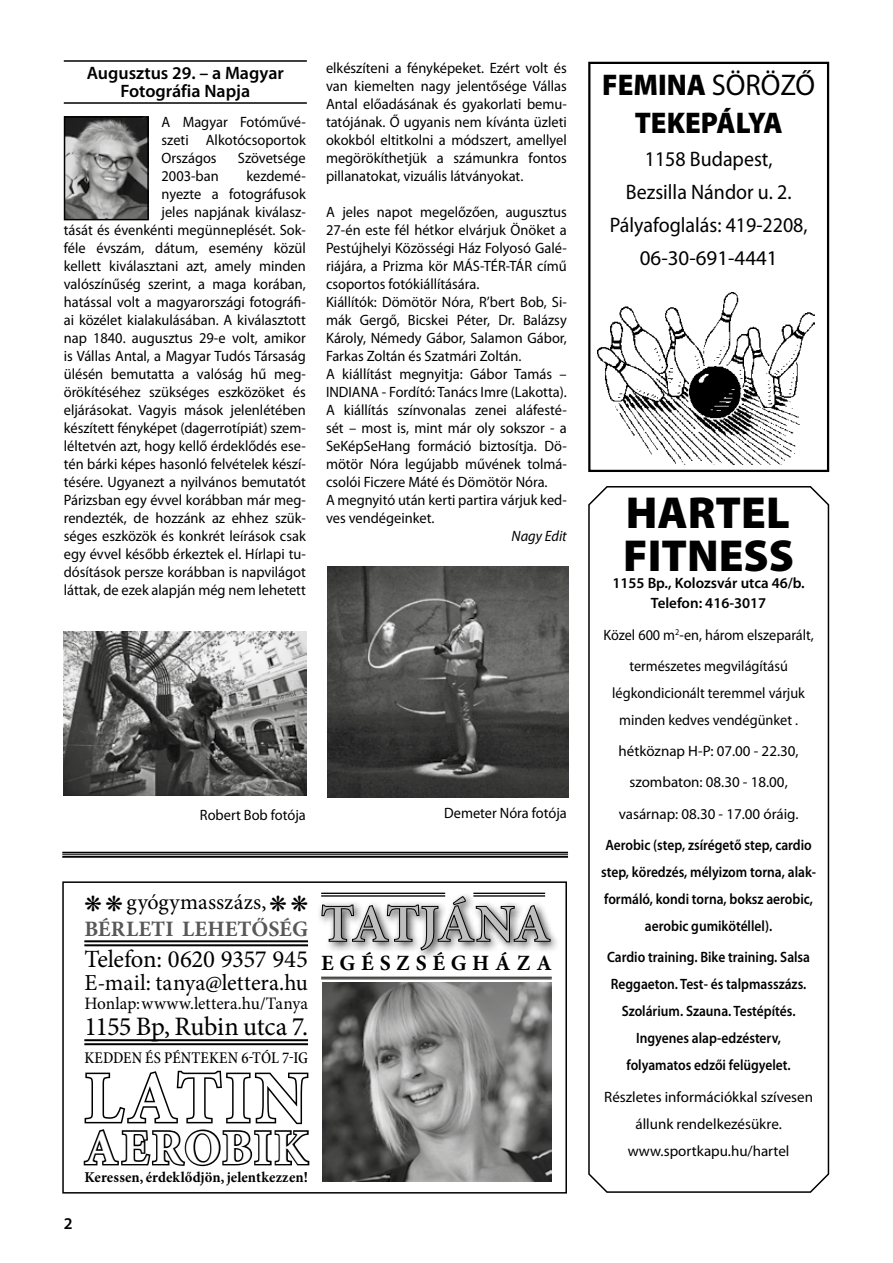
<style>
.page{position:relative;width:893px;height:1263px;background:#fff}
.page>*{position:absolute;margin:0;border:0;box-sizing:border-box;transform-origin:0 0}
.t1{font:700 73.5px "Minion Pro";color:#fff}
.t2{font:700 53.7px "Minion Pro";letter-spacing:-.04em;color:#bebebe}
.t3{font:700 49.5px "Minion Pro";letter-spacing:.065em;color:#fff}
.t4{font:900 45px/43.5px "Myriad Pro";color:#000}
.t5{font:900 30px/37.5px "Myriad Pro";color:#000;text-align:center;scale:.95 1}
.t6{font:26.55px "Minion Pro";letter-spacing:-.015em;color:#000}
.t7{font:24.75px "Minion Pro";letter-spacing:-.015em;color:#000}
.t8{font:22.95px "Minion Pro";color:#000}
.t9{font:700 22.05px/26.5px "Minion Pro";letter-spacing:.145em;color:#585857}
.t10{font:700 21.75px "Minion Pro";letter-spacing:.28em;color:#000}
.t11{font:21px/33px "Myriad Pro";color:#000;text-align:center;scale:.95 1}
.t12{font:600 18px/18px "Myriad Pro";color:#000;text-align:center}
.t13{font:17.4px "Minion Pro";color:#000}
.t14{font:500 condensed 16.5px "Minion Pro";letter-spacing:.01em;color:#000}
.t15{font:600 16.5px "Myriad Pro";color:#000}
.t16{font:15px/18px "Myriad Pro";color:#000;text-align:justify;scale:.96 1}
.t17{font:600 15px/27px "Myriad Pro";color:#000;text-align:center;scale:.9 1}
.t18{font:15px/31.2px "Myriad Pro";color:#000;text-align:center}
.t19{font:15px/31.2px "Myriad Pro";color:#000;text-align:center;scale:.95 1}
.t20{font:600 15px/20.7px "Myriad Pro";color:#000;text-align:center}
.t21{font:700 15px "Minion Pro";letter-spacing:.005em;color:#000}
.t22{font:italic 15px "Myriad Pro";color:#000;scale:.96 1}
.s1{color:#000}
.s2{font-weight:400;color:#000}
.s3{font-weight:400}
</style>
<div class="page">
<div style="left:62px;top:881px;width:505px;height:312px;border:2px solid #000"></div>
<hr style="left:64px;top:102px;width:243px;height:2px;background:#000">
<hr style="left:64px;top:60px;width:243px;height:2px;background:#000">
<svg style="left:588px;top:486px;width:242px;height:707px"></svg>
<img style="left:67px;top:119px;width:79px;height:98px">
<div style="left:64px;top:116px;width:85px;height:104px;border:2px solid #000"></div>
<img style="left:327px;top:566px;width:241px;height:231px">
<img style="left:64px;top:631px;width:243px;height:165px">
<div style="left:316px;top:891px;width:245px;height:69px;background:#000;opacity:.75"></div>
<svg style="left:321px;top:895px;width:230px;height:56px"></svg>
<hr style="left:321px;top:977px;width:231px;height:1px;background:#000">
<hr style="left:321px;top:978px;width:231px;height:1px;background:#000">
<img style="left:322px;top:983px;width:230px;height:198px">
<hr style="left:84px;top:940px;width:224px;height:2px;background:#000">
<hr style="left:84px;top:944px;width:224px;height:2px;background:#000">
<hr style="left:84px;top:1039px;width:224px;height:2px;background:#000">
<hr style="left:84px;top:1043px;width:224px;height:2px;background:#000">
<svg style="left:83px;top:1070px;width:227px;height:97px"></svg>
<hr style="left:62px;top:852px;width:506px;height:1px;background:#000">
<hr style="left:62px;top:854px;width:506px;height:1px;background:#000">
<hr style="left:62px;top:856px;width:506px;height:2px;background:#000">
<div style="left:588px;top:62px;width:241px;height:410px;border:2px solid #000"></div>
<img style="left:598px;top:293px;width:216px;height:171px">
<p class="t12" style="left:87px;top:64px;width:199px">Augusztus 29. – a Magyar<br>Fotográfia Napja</p>
<p class="t16" style="left:162px;top:114px;width:152px">A Magyar Fotóművé&shy;szeti Alkotócsoportok Országos</p>
<p class="t16" style="left:238px;top:150px;width:72px">Szövetsége</p>
<p class="t16" style="left:64px;top:168px;width:254px;text-align:right">kezdemé-<br>nyezte a fotográfusok<br>jeles napjának kiválasz-<br>tását és évenkénti megünneplését. Sok&shy;féle évszám, dátum, esemény közül kellett kiválasztani azt, amely minden valószínűség szerint, a maga korában, hatással volt a magyarországi fotográfi&shy;ai közélet kialakulásában. A kiválasztott nap 1840. augusztus 29-e volt, amikor is Vállas Antal, a Magyar Tudós Társaság ülésén bemutatta a valóság hű meg&shy;örökítéséhez szükséges eszközöket és eljárásokat. Vagyis mások jelenlétében készített fényképet (dagerrotípiát) szem&shy;léltetvén azt, hogy kellő érdeklődés ese&shy;tén bárki képes hasonló felvételek készí&shy;tésére. Ugyanezt a nyilvános bemutatót Párizsban egy évvel korábban már meg&shy;rendezték, de hozzánk az ehhez szük&shy;séges eszközök és konkrét leírások csak egy évvel később érkeztek el. Hírlapi tu&shy;dósítások persze korábban is napvilágot láttak, de ezek alapján még nem lehetett</p>
<p class="t16" style="left:162px;top:168px;width:61px">2003-ban</p>
<p class="t16" style="left:326px;top:60px;width:252px">elkészíteni a fényképeket. Ezért volt és van kiemelten nagy jelentősége Vállas Antal előadásának és gyakorlati bemu&shy;tatójának. Ő ugyanis nem kívánta üzleti okokból eltitkolni a módszert, amellyel megörökíthetjük a számunkra fontos pillanatokat, vizuális látványokat.</p>
<p class="t16" style="left:326px;top:204px;width:252px;text-align:left">A jeles napot megelőzően, augusztus 27-én este fél hétkor elvárjuk Önöket a Pestújhelyi Közösségi Ház Folyosó Galé&shy;riájára, a Prizma kör MÁS-TÉR-TÁR című csoportos fotókiállítására.<br>Kiállítók: Dömötör Nóra, R’bert Bob, Si&shy;mák Gergő, Bicskei Péter, Dr. Balázsy Károly, Némedy Gábor, Salamon Gábor, Farkas Zoltán és Szatmári Zoltán.<br>A kiállítást megnyitja: Gábor Tamás – INDIANA - Fordító: Tanács Imre (Lakotta).<br>A kiállítás színvonalas zenei aláfesté&shy;sét – most is, mint már oly sokszor - a SeKépSeHang formáció biztosítja. Dö&shy;mötör Nóra legújabb művének tolmá&shy;csolói Ficzere Máté és Dömötör Nóra.<br>A megnyitó után kerti partira várjuk ked&shy;ves vendégeinket.</p>
<p class="t22" style="left:512px;top:527px;width:59px">Nagy Edit</p>
<p class="t16" style="left:200px;top:806px;width:112px">Robert Bob fotója</p>
<p class="t16" style="left:444px;top:804px;width:129px">Demeter Nóra fotója</p>
<p class="t15" style="left:64px;top:1214px;width:10px">2</p>
<h3 class="t9" style="left:84px;top:889px;width:225px"><span class="s1">❋</span> <span class="s1">❋</span> <span class="s2">gyógymasszázs,</span> <span class="s1">❋</span> <span class="s1">❋<br></span>Bérleti lehetőség</h3>
<h3 class="t7" style="left:84px;top:943px;width:225px">Telefon: 0620 9357 945</h3>
<h3 class="t8" style="left:84px;top:967px;width:225px">E-mail: tanya@lettera.hu</h3>
<p class="t13" style="left:84px;top:992px;width:225px">Honlap: wwww.lettera.hu/Tanya</p>
<h3 class="t6" style="left:84px;top:1008px;width:225px">1155 Bp, Rubin utca 7.</h3>
<p class="t14" style="left:84px;top:1048px;width:225px">KEDDEN ÉS PÉNTEKEN 6-TÓL 7-IG</p>
<h1 class="t1" style="left:84px;top:1046px;width:225px">Latin</h1>
<h3 class="t3" style="left:84px;top:1113px;width:216px">aerobik</h3>
<p class="t21" style="left:84px;top:1166px;width:225px">Keressen, érdeklődjön, jelentkezzen!</p>
<h2 class="t2" style="left:320px;top:886px;width:232px">TATJÁNA</h2>
<h3 class="t10" style="left:321px;top:948px;width:232px">Egészsé gháza</h3>
<h3 class="t5" style="left:602px;top:65px;width:226px">FEMINA <span class="s3">SÖRÖZŐ<br></span>TEKEPÁLYA</h3>
<h3 class="t11" style="left:610px;top:142px;width:210px">1158 Budapest,<br>Bezsilla Nándor u. 2.<br>Pályafoglalás: 419-2208,<br>06-30-691-4441</h3>
<h3 class="t4" style="left:623px;top:489px;width:172px">HARTEL<br>FITNESS</h3>
<p class="t20" style="left:612px;top:572px;width:194px">1155 Bp., Kolozsvár utca 46/b.<br>Telefon: 416-3017</p>
<p class="t19" style="left:603px;top:619px;width:223px">Közel 600 m<sup>2</sup>-en, három elszeparált, természetes megvilágítású</p>
<p class="t19" style="left:612px;top:680px;width:204px;line-height:27px">légkondicionált teremmel várjuk minden kedves vendégünket .</p>
<p class="t18" style="left:619px;top:736px;width:181px">hétköznap H-P: 07.00 - 22.30, szombaton: 08.30 - 18.00, vasárnap: 08.30 - 17.00 óráig.</p>
<p class="t17" style="left:601px;top:832px;width:240px">Aerobic (step, zsírégető step, cardio step, köredzés, mélyizom torna, alak&shy;formáló, kondi torna, boksz aerobic, aerobic gumikötéllel).</p>
<p class="t17" style="left:607px;top:944px;width:227px">Cardio training. Bike training. Salsa Reggaeton. Test- és talpmasszázs.<br>Szolárium. Szauna. Testépítés.<br>Ingyenes alap-edzésterv, folyamatos edzői felügyelet.</p>
<p class="t18" style="left:604px;top:1083px;width:210px;line-height:27px">Részletes információkkal szívesen állunk rendelkezésükre. www.sportkapu.hu/hartel</p>
</div>
